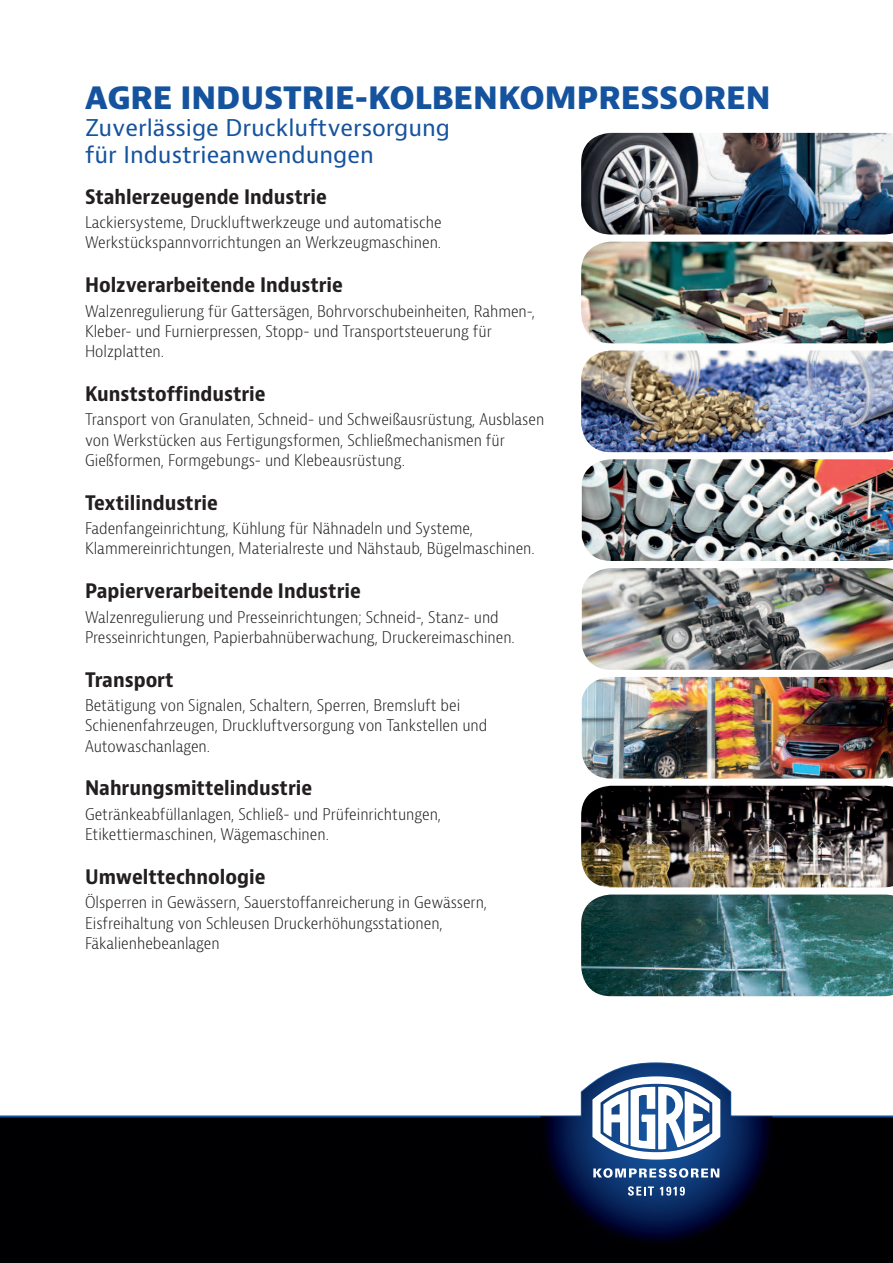
<style>
.page{position:relative;width:893px;height:1263px;background:#fff}
.page>*{position:absolute;margin:0;border:0;box-sizing:border-box;transform-origin:0 0}
.t1{font:800 30px "Bernino Sans";color:#15539e}
.t2{font:22.5px/27px "Bernino Sans";color:#15539e}
.t3{font:700 condensed 19.5px "Bernino Sans";color:#231f20}
.t4{font:300 condensed 15.75px/20.2px "Bernina Sans";color:#231f20}
</style>
<div class="page">
<img style="left:582px;top:459px;width:311px;height:102px">
<img style="left:582px;top:568px;width:311px;height:102px">
<img style="left:582px;top:677px;width:311px;height:101px">
<img style="left:581px;top:786px;width:312px;height:101px">
<img style="left:581px;top:894px;width:312px;height:102px">
<img style="left:581px;top:242px;width:312px;height:101px">
<img style="left:581px;top:350px;width:312px;height:102px">
<img style="left:581px;top:133px;width:312px;height:102px">
<svg style="left:0;top:1062px;width:893px;height:201px"></svg>
<svg style="left:539px;top:1063px;width:234px;height:185px"></svg>
<h1 class="t1" style="left:85px;top:78px;width:687px">AGRE INDUSTRIE-KOLBENKOMPRESSOREN</h1>
<h2 class="t2" style="left:85px;top:115px;width:367px">Zuverlässige Druckluftversorgung für Industrieanwendungen</h2>
<p class="t3" style="left:85px;top:184px;width:243px">Stahlerzeugende Industrie</p>
<p class="t4" style="left:85px;top:213px;width:358px">Lackiersysteme, Druckluftwerkzeuge und automatische<br>Werkstückspannvorrichtungen an Werkzeugmaschinen.</p>
<p class="t3" style="left:85px;top:273px;width:259px">Holzverarbeitende Industrie</p>
<p class="t4" style="left:85px;top:301px;width:452px">Walzenregulierung für Gattersägen, Bohrvorschubeinheiten, Rahmen-,<br>Kleber- und Furnierpressen, Stopp- und Transportsteuerung für<br>Holzplatten.</p>
<p class="t3" style="left:85px;top:381px;width:182px">Kunststoffindustrie</p>
<p class="t4" style="left:85px;top:410px;width:461px">Transport von Granulaten, Schneid- und Schweißausrüstung, Ausblasen von Werkstücken aus Fertigungsformen, Schließmechanismen für<br>Gießformen, Formgebungs- und Klebeausrüstung.</p>
<p class="t3" style="left:85px;top:490px;width:134px">Textilindustrie</p>
<p class="t4" style="left:85px;top:519px;width:451px">Fadenfangeinrichtung, Kühlung für Nähnadeln und Systeme,<br>Klammereinrichtungen, Materialreste und Nähstaub, Bügelmaschinen.</p>
<p class="t3" style="left:85px;top:579px;width:277px">Papierverarbeitende Industrie</p>
<p class="t4" style="left:85px;top:607px;width:431px">Walzenregulierung und Presseinrichtungen; Schneid-, Stanz- und<br>Presseinrichtungen, Papierbahnüberwachung, Druckereimaschinen.</p>
<p class="t3" style="left:85px;top:667px;width:90px">Transport</p>
<p class="t4" style="left:85px;top:696px;width:404px">Betätigung von Signalen, Schaltern, Sperren, Bremsluft bei<br>Schienenfahrzeugen, Druckluftversorgung von Tankstellen und<br>Autowaschanlagen.</p>
<p class="t3" style="left:85px;top:776px;width:229px">Nahrungsmittelindustrie</p>
<p class="t4" style="left:85px;top:804px;width:358px">Getränkeabfüllanlagen, Schließ- und Prüfeinrichtungen,<br>Etikettiermaschinen, Wägemaschinen.</p>
<p class="t3" style="left:85px;top:864px;width:182px">Umwelttechnologie</p>
<p class="t4" style="left:85px;top:893px;width:404px">Ölsperren in Gewässern, Sauerstoffanreicherung in Gewässern,<br>Eisfreihaltung von Schleusen Druckerhöhungsstationen,<br>Fäkalienhebeanlagen</p>
</div>
